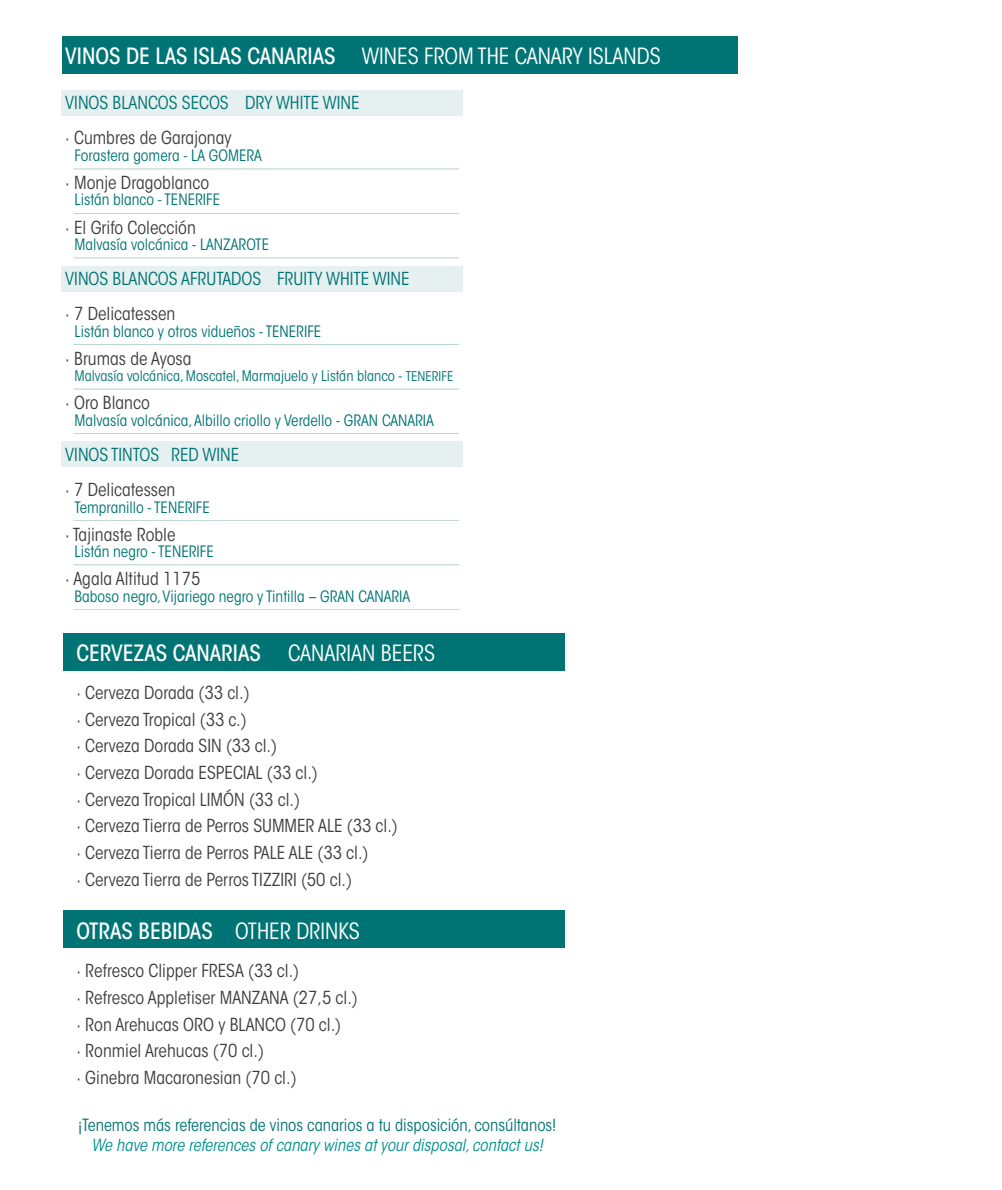
<style>
.page{position:relative;width:1002px;height:1190px;background:#fff}
.page>*{position:absolute;margin:0;border:0;box-sizing:border-box;transform-origin:0 0}
.t1{font:500 condensed 22.2px "ITC Avant Garde Std";color:#fff}
.t2{font:condensed 22.2px "ITC Avant Garde Std";color:#fff}
.t3{font:condensed 17.8px/26.6px "ITC Avant Garde Std";color:#3e3e3f}
.t4{font:condensed 17.8px "ITC Avant Garde Std";color:#007474}
.t5{font:condensed 16.6px "ITC Avant Garde Std";color:#007474}
.t6{font:italic condensed 16.6px "ITC Avant Garde Std";color:#00908e}
.t7{font:condensed 15.6px "ITC Avant Garde Std";color:#007474}
.t8{font:condensed 14.4px "ITC Avant Garde Std";color:#007474}
.s1{font-weight:500}
.s2{font-size:13.4px}
.s3{font-weight:400}
</style>
<div class="page">
<div style="left:62px;top:37px;width:675px;height:37px;background:#007474"></div>
<div style="left:64px;top:633px;width:501px;height:37px;background:#007474"></div>
<div style="left:64px;top:910px;width:501px;height:37px;background:#007474"></div>
<div style="left:61px;top:266px;width:401px;height:25px;background:#e7f0f0"></div>
<div style="left:61px;top:441px;width:401px;height:25px;background:#e7f0f0"></div>
<div style="left:61px;top:90px;width:401px;height:25px;background:#e7f0f0"></div>
<hr style="left:74px;top:169px;width:385px;height:1px;background:#66a49b">
<hr style="left:74px;top:213px;width:385px;height:1px;background:#66a49b">
<hr style="left:74px;top:258px;width:385px;height:1px;background:#66a49b">
<hr style="left:74px;top:344px;width:385px;height:1px;background:#66a49b">
<hr style="left:74px;top:389px;width:385px;height:1px;background:#66a49b">
<hr style="left:74px;top:433px;width:385px;height:1px;background:#66a49b">
<hr style="left:74px;top:520px;width:385px;height:1px;background:#66a49b">
<hr style="left:74px;top:564px;width:385px;height:1px;background:#66a49b">
<hr style="left:74px;top:609px;width:385px;height:1px;background:#66a49b">
<p class="t2" style="left:65px;top:43px;width:597px"><span class="s1">VINOS DE LAS ISLAS CANARIAS</span> WINES FROM THE CANARY ISLANDS</p>
<p class="t4" style="left:65px;top:92px;width:296px">VINOS BLANCOS SECOS DRY WHITE WINE</p>
<p class="t3" style="left:65px;top:125px;width:168px">· Cumbres de Garajonay</p>
<p class="t3" style="left:65px;top:169px;width:145px">· Monje Dragoblanco</p>
<p class="t3" style="left:65px;top:214px;width:132px">· El Grifo Colección</p>
<p class="t4" style="left:65px;top:267px;width:346px">VINOS BLANCOS AFRUTADOS FRUITY WHITE WINE</p>
<p class="t3" style="left:65px;top:301px;width:112px">· 7 Delicatessen</p>
<p class="t3" style="left:65px;top:345px;width:128px">· Brumas de Ayosa</p>
<p class="t3" style="left:65px;top:390px;width:86px">· Oro Blanco</p>
<p class="t4" style="left:65px;top:443px;width:176px">VINOS TINTOS RED WINE</p>
<p class="t3" style="left:65px;top:476px;width:112px">· 7 Delicatessen</p>
<p class="t3" style="left:65px;top:521px;width:112px">· Tajinaste Roble</p>
<p class="t3" style="left:65px;top:565px;width:137px">· Agala Altitud 1175</p>
<p class="t7" style="left:75px;top:146px;width:189px">Forastera gomera - LA GOMERA</p>
<p class="t7" style="left:75px;top:190px;width:147px">Listán blanco - TENERIFE</p>
<p class="t7" style="left:75px;top:235px;width:196px">Malvasía volcánica - LANZAROTE</p>
<p class="t7" style="left:75px;top:321px;width:248px">Listán blanco y otros vidueños - TENERIFE</p>
<p class="t8" style="left:75px;top:367px;width:380px">Malvasía volcánica, Moscatel, Marmajuelo y Listán blanco - <span class="s2">TENERIFE</span></p>
<p class="t7" style="left:75px;top:411px;width:361px">Malvasía volcánica, Albillo criollo y Verdello - GRAN CANARIA</p>
<p class="t7" style="left:75px;top:497px;width:137px">Tempranillo - TENERIFE</p>
<p class="t7" style="left:75px;top:542px;width:141px">Listán negro - TENERIFE</p>
<p class="t7" style="left:75px;top:586px;width:337px">Baboso negro, Vijariego negro y Tintilla – GRAN CANARIA</p>
<p class="t1" style="left:76px;top:639px;width:360px">CERVEZAS CANARIAS <span class="s3">CANARIAN BEERS</span></p>
<p class="t3" style="left:76px;top:679px;width:323px">· Cerveza Dorada (33 cl.)<br>· Cerveza Tropical (33 c.)<br>· Cerveza Dorada SIN (33 cl.)<br>· Cerveza Dorada ESPECIAL (33 cl.)<br>· Cerveza Tropical LIMÓN (33 cl.)<br>· Cerveza Tierra de Perros SUMMER ALE (33 cl.) · Cerveza Tierra de Perros PALE ALE (33 cl.)<br>· Cerveza Tierra de Perros TIZZIRI (50 cl.)</p>
<p class="t1" style="left:76px;top:917px;width:285px">OTRAS BEBIDAS <span class="s3">OTHER DRINKS</span></p>
<p class="t3" style="left:76px;top:957px;width:283px">· Refresco Clipper FRESA (33 cl.)<br>· Refresco Appletiser MANZANA (27,5 cl.) · Ron Arehucas ORO y BLANCO (70 cl.)<br>· Ronmiel Arehucas (70 cl.)<br>· Ginebra Macaronesian (70 cl.)</p>
<p class="t5" style="left:78px;top:1115px;width:480px">¡Tenemos más referencias de vinos canarios a tu disposición, consúltanos!</p>
<p class="t6" style="left:92px;top:1135px;width:453px">We have more references of canary wines at your disposal, contact us!</p>
</div>
